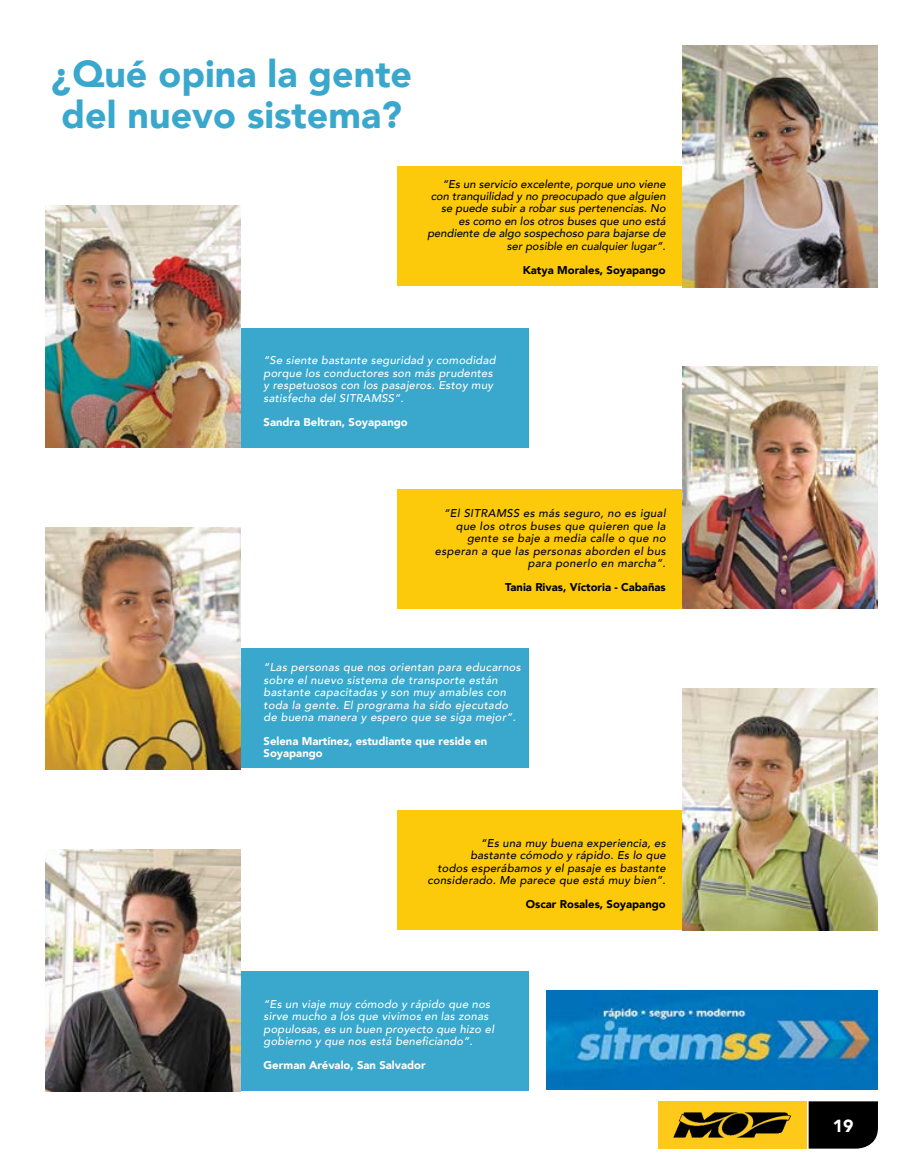
<style>
.page{position:relative;width:923px;height:1170px;background:#fff}
.page>*{position:absolute;margin:0;border:0;box-sizing:border-box;transform-origin:0 0}
.t1{font:900 37.5px/41.2px "Avenir";color:#3aa7cd}
.t2{font:900 17.5px "Avenir";color:#fff}
.t3{font:italic 500 11.25px/12.5px "Avenir";letter-spacing:.02em;color:#fff}
.t4{font:italic 500 11.25px/12.5px "Avenir";letter-spacing:.02em;color:#000;text-align:right}
.t5{font:italic 500 11.25px/12.5px "Avenir";color:#000;text-align:right}
.t6{font:900 11.25px/12.5px "Avenir";color:#fff}
.t7{font:900 11.25px "Avenir";color:#000}
</style>
<div class="page">
<img style="left:546px;top:990px;width:332px;height:99px">
<div style="left:397px;top:167px;width:294px;height:119px;background:#fdca0b"></div>
<img style="left:682px;top:45px;width:196px;height:242px">
<div style="left:397px;top:489px;width:294px;height:120px;background:#fdca0b"></div>
<img style="left:682px;top:367px;width:196px;height:242px">
<div style="left:397px;top:811px;width:294px;height:119px;background:#fdca0b"></div>
<img style="left:682px;top:688px;width:196px;height:242px">
<div style="left:236px;top:971px;width:293px;height:120px;background:#3aa7cd"></div>
<img style="left:45px;top:849px;width:196px;height:242px">
<div style="left:236px;top:648px;width:293px;height:120px;background:#3aa7cd"></div>
<img style="left:45px;top:528px;width:196px;height:242px">
<div style="left:236px;top:328px;width:293px;height:120px;background:#3aa7cd"></div>
<img style="left:45px;top:206px;width:196px;height:242px">
<img style="left:659px;top:1101px;width:147px;height:48px">
<svg style="left:808px;top:1101px;width:70px;height:48px;background:#0d0d0d"></svg>
<h1 class="t1" style="left:52px;top:52px;width:362px">¿Qué opina la gente del nuevo sistema?</h1>
<p class="t5" style="left:427px;top:178px;width:240px">“Es un servicio excelente, porque uno viene con tranquilidad y no preocupado que alguien se puede subir a robar sus pertenencias. No es como en los otros buses que uno está pendiente de algo sospechoso para bajarse de ser posible en cualquier lugar”.</p>
<p class="t7" style="left:523px;top:260px;width:144px">Katya Morales, Soyapango</p>
<p class="t3" style="left:263px;top:354px;width:233px">“Se siente bastante seguridad y comodidad porque los conductores son más prudentes y respetuosos con los pasajeros. Estoy muy satisfecha del SITRAMSS”.</p>
<p class="t6" style="left:263px;top:415px;width:146px">Sandra Beltran, Soyapango</p>
<p class="t4" style="left:435px;top:507px;width:232px">“El SITRAMSS es más seguro, no es igual que los otros buses que quieren que la gente se baje a media calle o que no esperan a que las personas aborden el bus para ponerlo en marcha”.</p>
<p class="t7" style="left:505px;top:577px;width:162px">Tania Rivas, Víctoria - Cabañas</p>
<p class="t3" style="left:263px;top:661px;width:259px">“Las personas que nos orientan para educarnos sobre el nuevo sistema de transporte están bastante capacitadas y son muy amables con toda la gente. El programa ha sido ejecutado de buena manera y espero que se siga mejor”.</p>
<p class="t6" style="left:263px;top:735px;width:225px">Selena Martínez, estudiante que reside en<br>Soyapango</p>
<p class="t4" style="left:427px;top:837px;width:240px">“Es una muy buena experiencia, es<br>bastante cómodo y rápido. Es lo que<br>todos esperábamos y el pasaje es bastante considerado. Me parece que está muy bien”.</p>
<p class="t7" style="left:526px;top:894px;width:141px">Oscar Rosales, Soyapango</p>
<p class="t3" style="left:263px;top:998px;width:232px">“Es un viaje muy cómodo y rápido que nos sirve mucho a los que vivimos en las zonas populosas, es un buen proyecto que hizo el gobierno y que nos está beneficiando”.</p>
<p class="t6" style="left:263px;top:1058px;width:164px">German Arévalo, San Salvador</p>
<h2 class="t2" style="left:832px;top:1111px;width:22px">19</h2>
</div>
